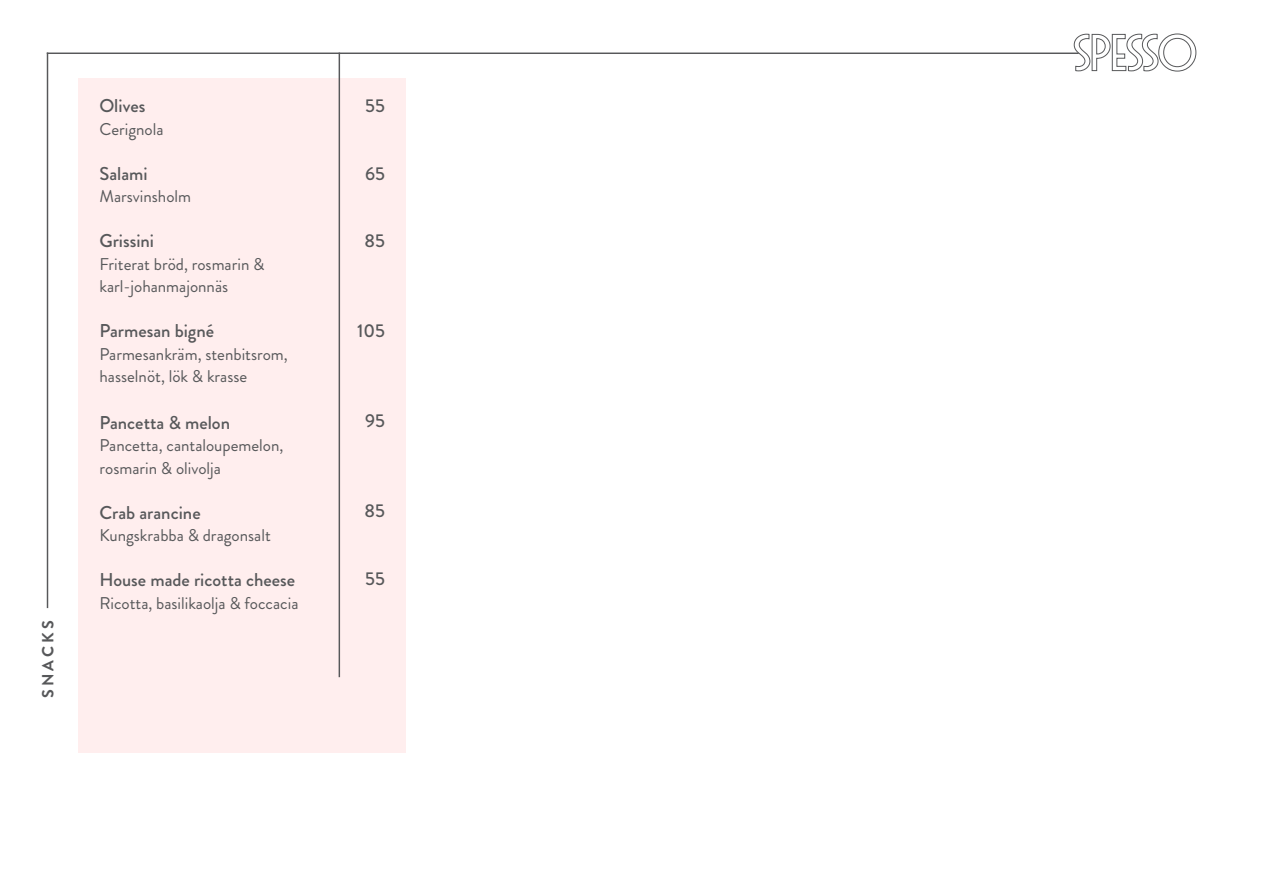
<style>
.page{position:relative;width:1263px;height:893px;background:#fff}
.page>*{position:absolute;margin:0;border:0;box-sizing:border-box;transform-origin:0 0}
.t1{font:500 18.6px "Brandon Grotesque";color:#57585a}
.t2{font:16.95px/22.5px "Brandon Grotesque";color:#57585a}
.t3{font:700 16.2px "Brandon Grotesque";letter-spacing:.2em;color:#57585a}
</style>
<div class="page">
<div style="left:78px;top:78px;width:328px;height:675px;background:#fee"></div>
<hr style="left:339px;top:53px;width:1px;height:624px;background:#57585a">
<hr style="left:47px;top:53px;width:1032px;height:1px;background:#57585a">
<hr style="left:47px;top:53px;width:1px;height:555px;background:#57585a">
<svg style="left:1073px;top:33px;width:124px;height:39px"></svg>
<p class="t3" style="left:37px;top:698px;width:80px;rotate:-90deg">SNACKS</p>
<p class="t1" style="left:100px;top:93px;width:47px">Olives</p>
<p class="t2" style="left:100px;top:118px;width:66px">Cerignola</p>
<p class="t1" style="left:100px;top:161px;width:50px">Salami</p>
<p class="t2" style="left:100px;top:185px;width:93px">Marsvinsholm</p>
<p class="t1" style="left:100px;top:228px;width:56px">Grissini</p>
<p class="t2" style="left:100px;top:253px;width:166px">Friterat bröd, rosmarin &amp; karl-johanmajonnäs</p>
<p class="t1" style="left:100px;top:318px;width:116px">Parmesan bigné</p>
<p class="t2" style="left:100px;top:343px;width:190px">Parmesankräm, stenbitsrom, hasselnöt, lök &amp; krasse</p>
<p class="t1" style="left:100px;top:410px;width:132px">Pancetta &amp; melon</p>
<p class="t2" style="left:100px;top:434px;width:185px">Pancetta, cantaloupemelon, rosmarin &amp; olivolja</p>
<p class="t1" style="left:100px;top:500px;width:103px">Crab arancine</p>
<p class="t2" style="left:100px;top:524px;width:173px">Kungskrabba &amp; dragonsalt</p>
<p class="t1" style="left:100px;top:567px;width:197px">House made ricotta cheese</p>
<p class="t2" style="left:100px;top:592px;width:200px">Ricotta, basilikaolja &amp; foccacia</p>
<p class="t1" style="left:365px;top:93px;width:21px">55</p>
<p class="t1" style="left:365px;top:161px;width:21px">65</p>
<p class="t1" style="left:364px;top:228px;width:22px">85</p>
<p class="t1" style="left:357px;top:318px;width:29px">105</p>
<p class="t1" style="left:365px;top:408px;width:21px">95</p>
<p class="t1" style="left:364px;top:498px;width:22px">85</p>
<p class="t1" style="left:365px;top:566px;width:21px">55</p>
</div>
